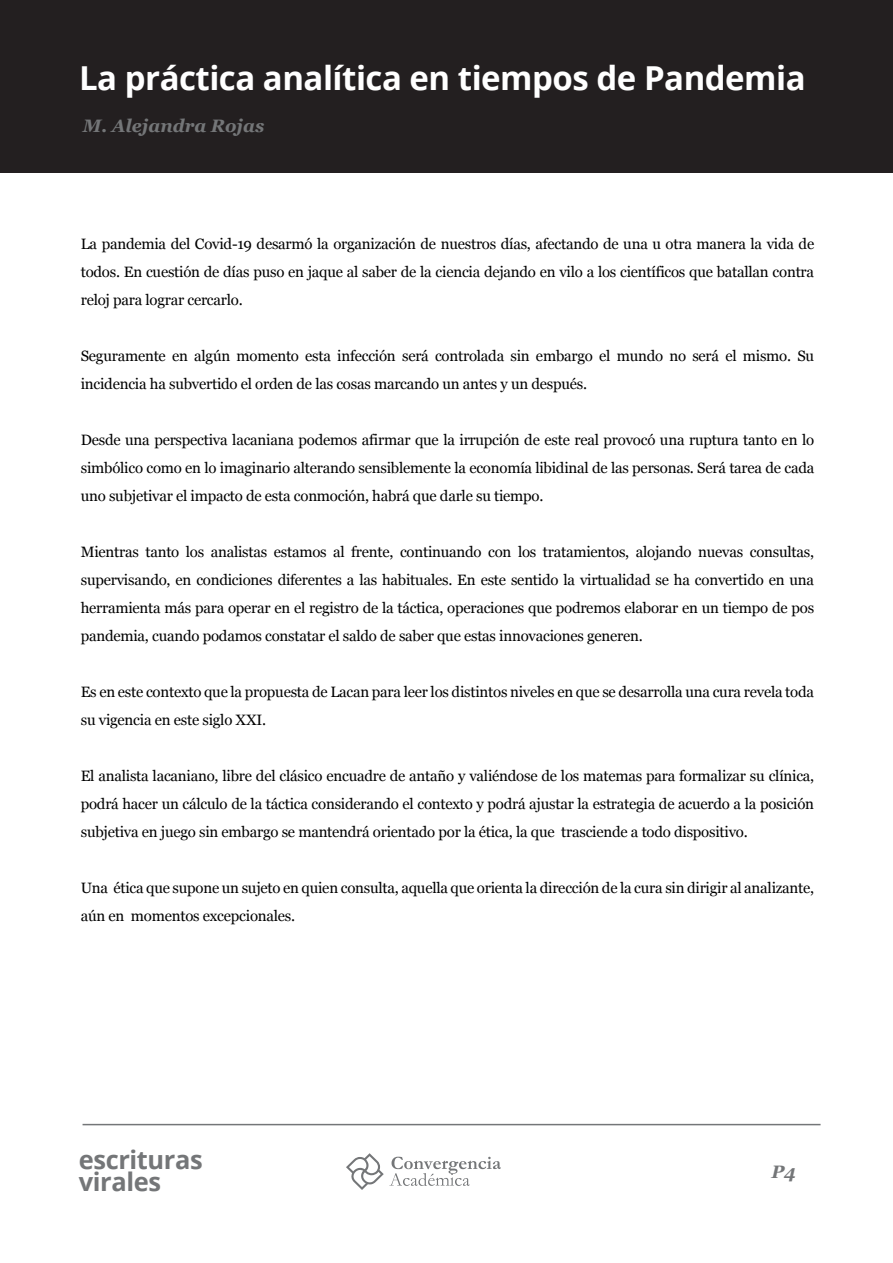
<style>
.page{position:relative;width:893px;height:1263px;background:#fff}
.page>*{position:absolute;margin:0;border:0;box-sizing:border-box;transform-origin:0 0}
.t1{font:700 33px "Open Sans";letter-spacing:-.015em;color:#fff}
.t2{font:700 25.5px/21.8px "Open Sans";letter-spacing:-.015em;color:#747678}
.t3{font:italic 700 18px "Georgia";color:#747678}
.t4{font:15px/28px "Georgia";letter-spacing:-.015em;color:#000;text-align:justify}
</style>
<div class="page">
<div style="left:0;top:0;width:893px;height:173px;background:#231f20"></div>
<svg style="left:346px;top:1153px;width:155px;height:37px"></svg>
<hr style="left:83px;top:1124px;width:738px;height:1px;background:#747678">
<h1 class="t1" style="left:79px;top:54px;width:728px">La práctica analítica en tiempos de Pandemia</h1>
<p class="t3" style="left:83px;top:112px;width:183px">M. Alejandra Rojas</p>
<p class="t4" style="left:81px;top:230px;width:735px">La pandemia del Covid-19 desarmó la organización de nuestros días, afectando de una u otra manera la vida de todos. En cuestión de días puso en jaque al saber de la ciencia dejando en vilo a los científicos que batallan contra reloj para lograr cercarlo.</p>
<p class="t4" style="left:81px;top:342px;width:735px">Seguramente en algún momento esta infección será controlada sin embargo el mundo no será el mismo. Su incidencia ha subvertido el orden de las cosas marcando un antes y un después.</p>
<p class="t4" style="left:81px;top:426px;width:735px">Desde una perspectiva lacaniana podemos afirmar que la irrupción de este real provocó una ruptura tanto en lo simbólico como en lo imaginario alterando sensiblemente la economía libidinal de las personas. Será tarea de cada uno subjetivar el impacto de esta conmoción, habrá que darle su tiempo.</p>
<p class="t4" style="left:81px;top:538px;width:735px">Mientras tanto los analistas estamos al frente, continuando con los tratamientos, alojando nuevas consultas, supervisando, en condiciones diferentes a las habituales. En este sentido la virtualidad se ha convertido en una herramienta más para operar en el registro de la táctica, operaciones que podremos elaborar en un tiempo de pos pandemia, cuando podamos constatar el saldo de saber que estas innovaciones generen.</p>
<p class="t4" style="left:81px;top:678px;width:735px">Es en este contexto que la propuesta de Lacan para leer los distintos niveles en que se desarrolla una cura revela toda su vigencia en este siglo XXI.</p>
<p class="t4" style="left:81px;top:762px;width:735px">El analista lacaniano, libre del clásico encuadre de antaño y valiéndose de los matemas para formalizar su clínica, podrá hacer un cálculo de la táctica considerando el contexto y podrá ajustar la estrategia de acuerdo a la posición subjetiva en juego sin embargo se mantendrá orientado por la ética, la que trasciende a todo dispositivo.</p>
<p class="t4" style="left:81px;top:874px;width:735px">Una ética que supone un sujeto en quien consulta, aquella que orienta la dirección de la cura sin dirigir al analizante, aún en momentos excepcionales.</p>
<h2 class="t2" style="left:79px;top:1148px;width:125px">escrituras virales</h2>
<p class="t3" style="left:772px;top:1159px;width:26px">P4</p>
</div>
